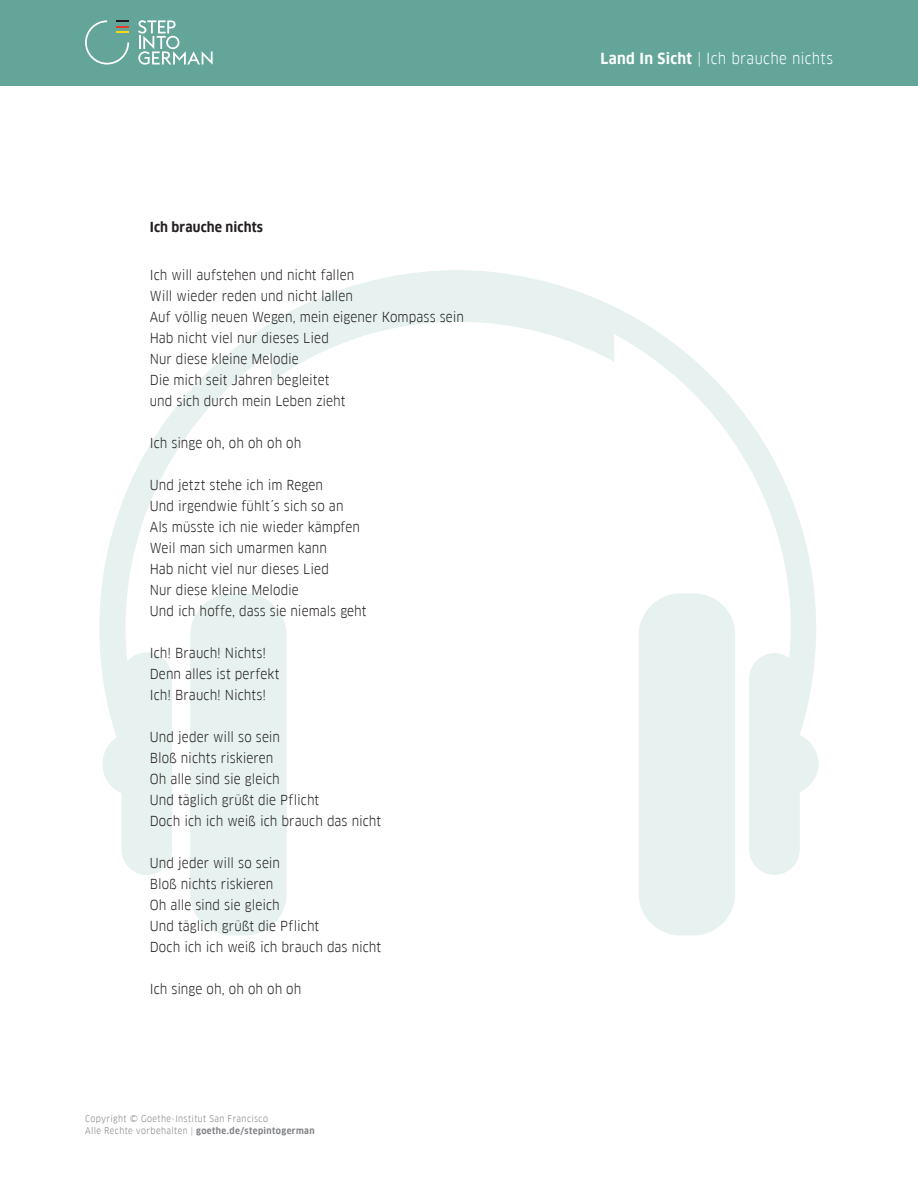
<style>
.page{position:relative;width:918px;height:1188px;background:#fff}
.page>*{position:absolute;margin:0;border:0;box-sizing:border-box;transform-origin:0 0}
.t1{font:15px "Goethe FF Clan";letter-spacing:.02em;color:#fff}
.body_text{font:13.5px "Goethe FF Clan";letter-spacing:.005em;color:#231f20}
.body_text-2{font:700 13.5px "Goethe FF Clan";letter-spacing:.01em;color:#231f20}
.t2{font:9px/12px "Goethe FF Clan";letter-spacing:.045em;color:#808285}
.s1{font-weight:700}
</style>
<div class="page">
<div style="left:190px;top:593px;width:97px;height:342px;background:#e7f1ef;border-radius:42px"></div>
<svg style="left:639px;top:875px;width:96px;height:60px;background:#e9f2f0"></svg>
<svg style="left:99px;top:270px;width:720px;height:605px"></svg>
<div style="left:0;top:0;width:918px;height:85px;background:#63a599"></div>
<svg style="left:138px;top:20px;width:75px;height:45px"></svg>
<svg style="left:85px;top:20px;width:44px;height:45px"></svg>
<p class="body_text-2" style="left:150px;top:219px;width:115px">Ich brauche nichts</p>
<p class="body_text" style="left:150px;top:267px;width:206px">Ich will aufstehen und nicht fallen</p>
<p class="body_text" style="left:150px;top:288px;width:205px">Will wieder reden und nicht lallen</p>
<p class="body_text" style="left:150px;top:309px;width:316px">Auf völlig neuen Wegen, mein eigener Kompass sein</p>
<p class="body_text" style="left:150px;top:330px;width:181px">Hab nicht viel nur dieses Lied</p>
<p class="body_text" style="left:150px;top:351px;width:151px">Nur diese kleine Melodie</p>
<p class="body_text" style="left:150px;top:372px;width:181px">Die mich seit Jahren begleitet</p>
<p class="body_text" style="left:150px;top:393px;width:197px">und sich durch mein Leben zieht</p>
<p class="body_text" style="left:150px;top:435px;width:153px">Ich singe oh, oh oh oh oh</p>
<p class="body_text" style="left:150px;top:477px;width:175px">Und jetzt stehe ich im Regen</p>
<p class="body_text" style="left:150px;top:498px;width:195px">Und irgendwie fühlt´s sich so an</p>
<p class="body_text" style="left:150px;top:519px;width:212px">Als müsste ich nie wieder kämpfen</p>
<p class="body_text" style="left:150px;top:540px;width:179px">Weil man sich umarmen kann</p>
<p class="body_text" style="left:150px;top:561px;width:181px">Hab nicht viel nur dieses Lied</p>
<p class="body_text" style="left:150px;top:582px;width:151px">Nur diese kleine Melodie</p>
<p class="body_text" style="left:150px;top:603px;width:218px">Und ich hoffe, dass sie niemals geht</p>
<p class="body_text" style="left:150px;top:645px;width:118px">Ich! Brauch! Nichts!</p>
<p class="body_text" style="left:150px;top:666px;width:131px">Denn alles ist perfekt</p>
<p class="body_text" style="left:150px;top:687px;width:118px">Ich! Brauch! Nichts!</p>
<p class="body_text" style="left:150px;top:729px;width:132px">Und jeder will so sein</p>
<p class="body_text" style="left:150px;top:750px;width:125px">Bloß nichts riskieren</p>
<p class="body_text" style="left:150px;top:771px;width:131px">Oh alle sind sie gleich</p>
<p class="body_text" style="left:150px;top:792px;width:171px">Und täglich grüßt die Pflicht</p>
<p class="body_text" style="left:150px;top:813px;width:233px">Doch ich ich weiß ich brauch das nicht</p>
<p class="body_text" style="left:150px;top:855px;width:132px">Und jeder will so sein</p>
<p class="body_text" style="left:150px;top:876px;width:125px">Bloß nichts riskieren</p>
<p class="body_text" style="left:150px;top:897px;width:131px">Oh alle sind sie gleich</p>
<p class="body_text" style="left:150px;top:918px;width:171px">Und täglich grüßt die Pflicht</p>
<p class="body_text" style="left:150px;top:939px;width:233px">Doch ich ich weiß ich brauch das nicht</p>
<p class="body_text" style="left:150px;top:981px;width:153px">Ich singe oh, oh oh oh oh</p>
<p class="t2" style="left:85px;top:1113px;width:231px">Copyright © Goethe-Institut San Francisco<br>Alle Rechte vorbehalten | <span class="s1">goethe.de/stepintogerman</span></p>
<p class="t1" style="left:600px;top:50px;width:234px"><span class="s1">Land In Sicht</span> | Ich brauche nichts</p>
</div>
